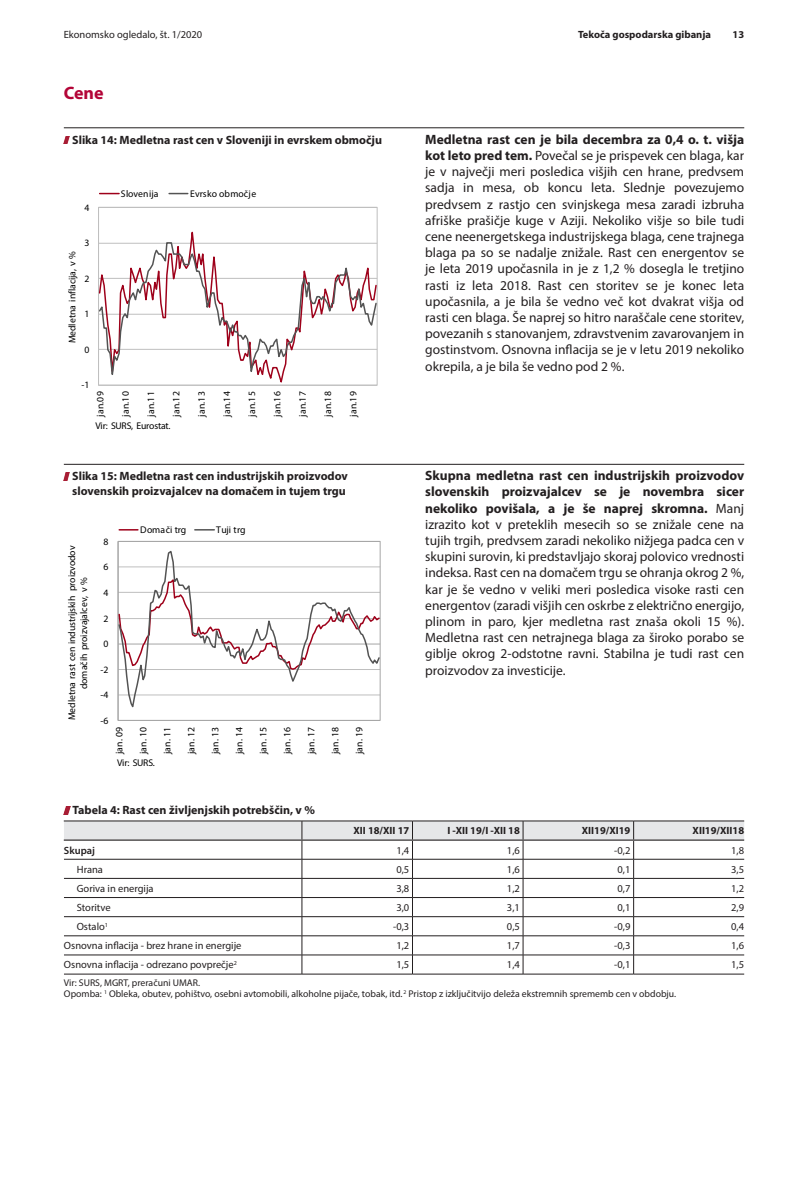
<style>
.page{position:relative;width:808px;height:1191px;background:#fff}
.page>*{position:absolute;margin:0;border:0;box-sizing:border-box;transform-origin:0 0}
.naslov_2{font:700 18px "Myriad Pro";color:#b30437}
.Tekst_graf_EO{font:13.5px/16.2px "Myriad Pro";color:#231f20;text-align:justify}
.slika_tabela_naslov{font:700 12px/14.4px "Myriad Pro";color:#231f20}
.tabela_LEVO{font:10.5px "Myriad Pro";color:#231f20}
.tabela_DESNO{font:10.5px "Myriad Pro";color:#231f20}
.tabela_DESNO-2{font:700 10.5px "Myriad Pro";color:#231f20}
.tabela_LEVO-2{font:600 10.5px "Myriad Pro";color:#231f20}
.t1{font:9.75px/12px "Myriad Pro";letter-spacing:-.005em;color:#000;text-align:center}
.tabela_vir_opomba{font:9.75px "Myriad Pro";color:#231f20}
.s1{font-weight:700}
</style>
<div class="page">
<svg style="left:64px;top:136px;width:6px;height:8px"></svg>
<hr style="left:99px;top:385px;width:278px;height:1px;background:#bfbfbf">
<hr style="left:98px;top:207px;width:1px;height:178px;background:#bfbfbf">
<svg style="left:99px;top:241px;width:278px;height:144px"></svg>
<svg style="left:100px;top:193px;width:19px;height:1px"></svg>
<svg style="left:169px;top:193px;width:19px;height:1px"></svg>
<hr style="left:64px;top:127px;width:680px;height:1px;background:#231f20">
<svg style="left:64px;top:472px;width:6px;height:8px"></svg>
<div style="left:118px;top:541px;width:262px;height:180px;border:1px solid #a6a6a6"></div>
<hr style="left:118px;top:541px;width:1px;height:179px;background:#a6a6a6">
<svg style="left:118px;top:549px;width:262px;height:162px"></svg>
<svg style="left:119px;top:529px;width:19px;height:1px"></svg>
<svg style="left:195px;top:529px;width:19px;height:1px"></svg>
<hr style="left:64px;top:464px;width:680px;height:1px;background:#231f20">
<hr style="left:64px;top:820px;width:238px;height:1px;background:#231f20">
<hr style="left:302px;top:820px;width:110px;height:1px;background:#231f20">
<hr style="left:412px;top:820px;width:111px;height:1px;background:#231f20">
<hr style="left:523px;top:820px;width:111px;height:1px;background:#231f20">
<hr style="left:634px;top:820px;width:110px;height:1px;background:#231f20">
<svg style="left:64px;top:821px;width:680px;height:153px"></svg>
<hr style="left:64px;top:839px;width:238px;height:1px;background:#231f20">
<hr style="left:302px;top:839px;width:110px;height:1px;background:#231f20">
<hr style="left:412px;top:839px;width:111px;height:1px;background:#231f20">
<hr style="left:523px;top:839px;width:111px;height:1px;background:#231f20">
<hr style="left:634px;top:839px;width:110px;height:1px;background:#231f20">
<svg style="left:64px;top:806px;width:6px;height:8px"></svg>
<p class="tabela_LEVO" style="left:64px;top:28px;width:140px">Ekonomsko ogledalo, št. 1/2020</p>
<p class="tabela_DESNO-2" style="left:578px;top:27px;width:135px">Tekoča gospodarska gibanja</p>
<p class="tabela_DESNO-2" style="left:732px;top:27px;width:13px">13</p>
<p class="naslov_2" style="left:64px;top:81px;width:41px">Cene</p>
<p class="slika_tabela_naslov" style="left:72px;top:132px;width:311px">Slika 14: Medletna rast cen v Sloveniji in evrskem območju</p>
<p class="t1" style="left:84px;top:201px;width:6px">4</p>
<p class="t1" style="left:84px;top:237px;width:6px">3</p>
<p class="t1" style="left:66px;top:343px;width:94px;rotate:-90deg">Medletna inflacija, v %</p>
<p class="t1" style="left:84px;top:272px;width:6px">2</p>
<p class="t1" style="left:84px;top:308px;width:6px">1</p>
<p class="t1" style="left:84px;top:343px;width:6px">0</p>
<p class="t1" style="left:81px;top:379px;width:9px">-1</p>
<p class="t1" style="left:121px;top:187px;width:39px">Slovenija</p>
<p class="t1" style="left:190px;top:187px;width:68px">Evrsko območje</p>
<p class="t1" style="left:94px;top:416px;width:27px;rotate:-90deg">jan.09</p>
<p class="t1" style="left:119px;top:416px;width:27px;rotate:-90deg">jan.10</p>
<p class="t1" style="left:145px;top:416px;width:27px;rotate:-90deg">jan.11</p>
<p class="t1" style="left:170px;top:416px;width:27px;rotate:-90deg">jan.12</p>
<p class="t1" style="left:195px;top:416px;width:27px;rotate:-90deg">jan.13</p>
<p class="t1" style="left:221px;top:416px;width:27px;rotate:-90deg">jan.14</p>
<p class="t1" style="left:246px;top:416px;width:27px;rotate:-90deg">jan.15</p>
<p class="t1" style="left:271px;top:416px;width:27px;rotate:-90deg">jan.16</p>
<p class="t1" style="left:296px;top:416px;width:27px;rotate:-90deg">jan.17</p>
<p class="t1" style="left:322px;top:416px;width:27px;rotate:-90deg">jan.18</p>
<p class="t1" style="left:347px;top:416px;width:27px;rotate:-90deg">jan.19</p>
<p class="t1" style="left:95px;top:420px;width:77px">Vir: SURS, Eurostat.</p>
<p class="slika_tabela_naslov" style="left:72px;top:469px;width:277px">Slika 15: Medletna rast cen industrijskih proizvodov slovenskih proizvajalcev na domačem in tujem trgu</p>
<p class="t1" style="left:66px;top:720px;width:176px;rotate:-90deg">Medletna rast cen industrijskih proizvodov domačih proizvajalcev, v %</p>
<p class="t1" style="left:104px;top:535px;width:6px">8</p>
<p class="t1" style="left:104px;top:561px;width:6px">6</p>
<p class="t1" style="left:104px;top:586px;width:6px">4</p>
<p class="t1" style="left:104px;top:612px;width:6px">2</p>
<p class="t1" style="left:104px;top:637px;width:6px">0</p>
<p class="t1" style="left:100px;top:663px;width:9px">-2</p>
<p class="t1" style="left:100px;top:689px;width:9px">-4</p>
<p class="t1" style="left:100px;top:714px;width:9px">-6</p>
<p class="t1" style="left:140px;top:523px;width:47px">Domači trg</p>
<p class="t1" style="left:216px;top:523px;width:31px">Tuji trg</p>
<p class="t1" style="left:113px;top:754px;width:28px;rotate:-90deg">jan. 09</p>
<p class="t1" style="left:137px;top:754px;width:28px;rotate:-90deg">jan. 10</p>
<p class="t1" style="left:161px;top:754px;width:28px;rotate:-90deg">jan. 11</p>
<p class="t1" style="left:185px;top:754px;width:28px;rotate:-90deg">jan. 12</p>
<p class="t1" style="left:209px;top:754px;width:28px;rotate:-90deg">jan. 13</p>
<p class="t1" style="left:233px;top:754px;width:28px;rotate:-90deg">jan. 14</p>
<p class="t1" style="left:257px;top:754px;width:28px;rotate:-90deg">jan. 15</p>
<p class="t1" style="left:281px;top:754px;width:28px;rotate:-90deg">jan. 16</p>
<p class="t1" style="left:305px;top:754px;width:28px;rotate:-90deg">jan. 17</p>
<p class="t1" style="left:329px;top:754px;width:28px;rotate:-90deg">jan. 18</p>
<p class="t1" style="left:353px;top:754px;width:28px;rotate:-90deg">jan. 19</p>
<p class="t1" style="left:117px;top:756px;width:39px">Vir: SURS.</p>
<p class="slika_tabela_naslov" style="left:72px;top:803px;width:244px">Tabela 4: Rast cen življenjskih potrebščin, v %</p>
<p class="Tekst_graf_EO" style="left:425px;top:131px;width:320px"><span class="s1">Medletna rast cen je bila decembra za 0,4 o. t. višja kot leto pred tem.</span> Povečal se je prispevek cen blaga, kar je v največji meri posledica višjih cen hrane, predvsem sadja in mesa, ob koncu leta. Slednje povezujemo predvsem z rastjo cen svinjskega mesa zaradi izbruha afriške prašičje kuge v Aziji. Nekoliko višje so bile tudi cene neenergetskega industrijskega blaga, cene trajnega blaga pa so se nadalje znižale. Rast cen energentov se je leta 2019 upočasnila in je z 1,2 % dosegla le tretjino rasti iz leta 2018. Rast cen storitev se je konec leta upočasnila, a je bila še vedno več kot dvakrat višja od rasti cen blaga. Še naprej so hitro naraščale cene storitev, povezanih s stanovanjem, zdravstvenim zavarovanjem in gostinstvom. Osnovna inflacija se je v letu 2019 nekoliko okrepila, a je bila še vedno pod 2 %.</p>
<p class="Tekst_graf_EO" style="left:425px;top:467px;width:320px"><span class="s1">Skupna medletna rast cen industrijskih proizvodov slovenskih proizvajalcev se je novembra sicer nekoliko povišala, a je še naprej skromna.</span> Manj izrazito kot v preteklih mesecih so se znižale cene na tujih trgih, predvsem zaradi nekoliko nižjega padca cen v skupini surovin, ki predstavljajo skoraj polovico vrednosti indeksa. Rast cen na domačem trgu se ohranja okrog 2 %, kar je še vedno v veliki meri posledica visoke rasti cen energentov (zaradi višjih cen oskrbe z električno energijo, plinom in paro, kjer medletna rast znaša okoli 15 %).<br>Medletna rast cen netrajnega blaga za široko porabo se giblje okrog 2-odstotne ravni. Stabilna je tudi rast cen proizvodov za investicije.</p>
<p class="tabela_DESNO-2" style="left:353px;top:824px;width:57px">XII 18/XII 17</p>
<p class="tabela_DESNO-2" style="left:447px;top:824px;width:74px">I -XII 19/I -XII 18</p>
<p class="tabela_DESNO-2" style="left:582px;top:824px;width:50px">XII19/XI19</p>
<p class="tabela_DESNO-2" style="left:692px;top:824px;width:53px">XII19/XII18</p>
<p class="tabela_LEVO-2" style="left:64px;top:843px;width:33px">Skupaj</p>
<p class="tabela_DESNO" style="left:396px;top:843px;width:14px">1,4</p>
<p class="tabela_DESNO" style="left:507px;top:843px;width:14px">1,6</p>
<p class="tabela_DESNO" style="left:614px;top:843px;width:18px">-0,2</p>
<p class="tabela_DESNO" style="left:731px;top:843px;width:14px">1,8</p>
<p class="tabela_LEVO" style="left:77px;top:862px;width:28px">Hrana</p>
<p class="tabela_DESNO" style="left:396px;top:862px;width:14px">0,5</p>
<p class="tabela_DESNO" style="left:507px;top:862px;width:14px">1,6</p>
<p class="tabela_DESNO" style="left:617px;top:862px;width:14px">0,1</p>
<p class="tabela_DESNO" style="left:731px;top:862px;width:14px">3,5</p>
<p class="tabela_LEVO" style="left:77px;top:882px;width:78px">Goriva in energija</p>
<p class="tabela_DESNO" style="left:396px;top:882px;width:14px">3,8</p>
<p class="tabela_DESNO" style="left:507px;top:882px;width:14px">1,2</p>
<p class="tabela_DESNO" style="left:617px;top:882px;width:14px">0,7</p>
<p class="tabela_DESNO" style="left:731px;top:882px;width:14px">1,2</p>
<p class="tabela_LEVO" style="left:77px;top:901px;width:36px">Storitve</p>
<p class="tabela_DESNO" style="left:396px;top:901px;width:14px">3,0</p>
<p class="tabela_DESNO" style="left:507px;top:901px;width:14px">3,1</p>
<p class="tabela_DESNO" style="left:617px;top:901px;width:14px">0,1</p>
<p class="tabela_DESNO" style="left:731px;top:901px;width:14px">2,9</p>
<p class="tabela_LEVO" style="left:77px;top:920px;width:33px">Ostalo<sup>1</sup></p>
<p class="tabela_DESNO" style="left:393px;top:920px;width:18px">-0,3</p>
<p class="tabela_DESNO" style="left:507px;top:920px;width:14px">0,5</p>
<p class="tabela_DESNO" style="left:614px;top:920px;width:18px">-0,9</p>
<p class="tabela_DESNO" style="left:731px;top:920px;width:14px">0,4</p>
<p class="tabela_LEVO" style="left:64px;top:939px;width:179px">Osnovna inflacija - brez hrane in energije</p>
<p class="tabela_DESNO" style="left:396px;top:939px;width:14px">1,2</p>
<p class="tabela_DESNO" style="left:507px;top:939px;width:14px">1,7</p>
<p class="tabela_DESNO" style="left:614px;top:939px;width:18px">-0,3</p>
<p class="tabela_DESNO" style="left:731px;top:939px;width:14px">1,6</p>
<p class="tabela_LEVO" style="left:64px;top:958px;width:174px">Osnovna inflacija - odrezano povprečje<sup>2</sup></p>
<p class="tabela_DESNO" style="left:396px;top:958px;width:14px">1,5</p>
<p class="tabela_DESNO" style="left:507px;top:958px;width:14px">1,4</p>
<p class="tabela_DESNO" style="left:614px;top:958px;width:18px">-0,1</p>
<p class="tabela_DESNO" style="left:731px;top:958px;width:14px">1,5</p>
<p class="tabela_vir_opomba" style="left:64px;top:976px;width:138px">Vir: SURS, MGRT, preračuni UMAR.</p>
<p class="tabela_vir_opomba" style="left:64px;top:988px;width:614px">Opomba: <sup>1</sup> Obleka, obutev, pohištvo, osebni avtomobili, alkoholne pijače, tobak, itd. <sup>2</sup> Pristop z izključitvijo deleža ekstremnih sprememb cen v obdobju.</p>
</div>
